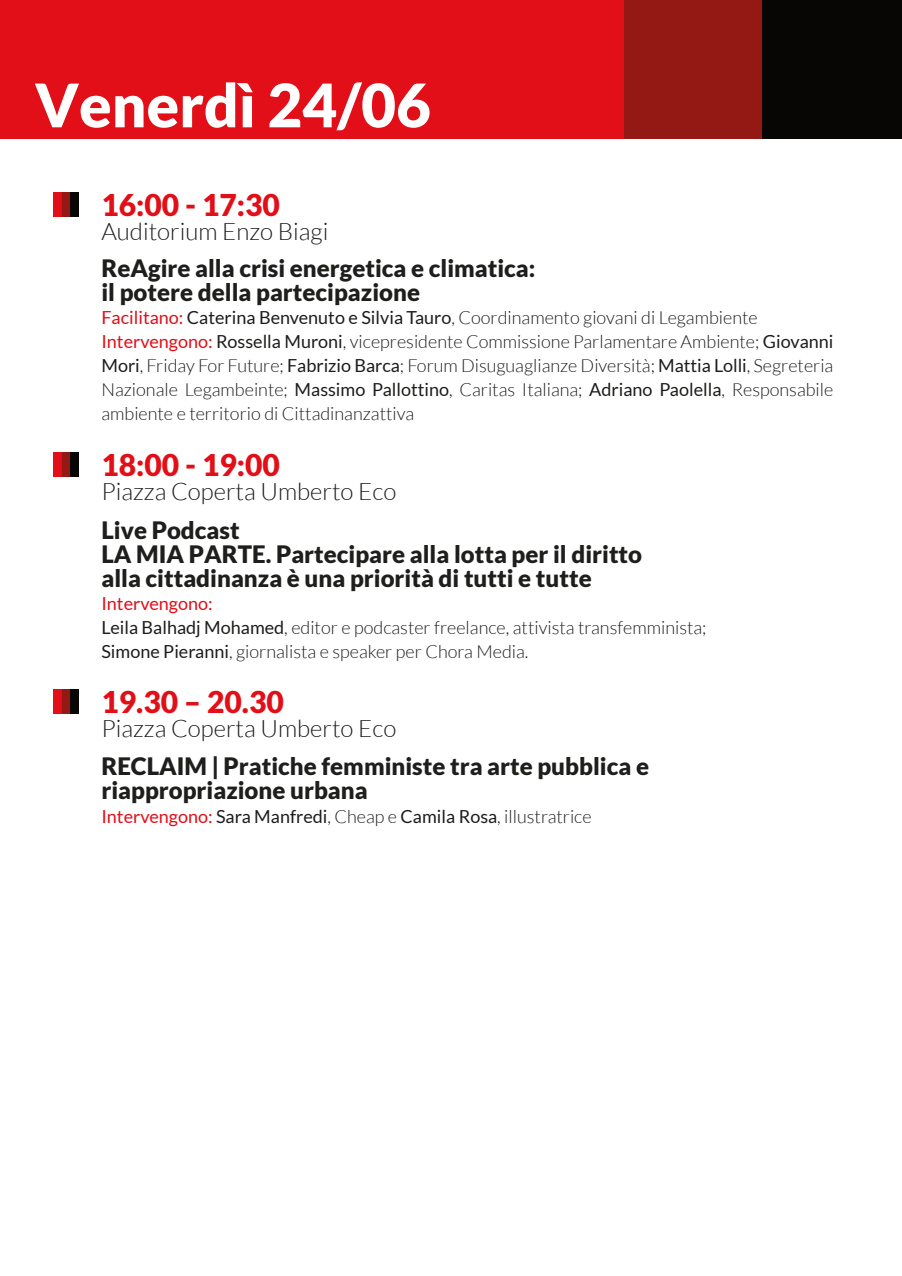
<style>
.page{position:relative;width:902px;height:1276px;background:#fff}
.page>*{position:absolute;margin:0;border:0;box-sizing:border-box;transform-origin:0 0}
.t1{font:900 60px "Lato";color:#fff}
.t2{font:900 30px "Lato";color:#e20e18}
.t3{font:900 24px/24px "Lato";color:#1e1e1c}
.t4{font:300 24px "Lato";color:#1d1d1b}
.t5{font:300 18px/24px "Lato";color:#1d1d1b}
.t6{font:18px "Lato";color:#1d1d1b}
.s1{font-weight:400;color:#e20e18}
.s2{font-weight:400}
.s3{color:#e20e18}
.s4{font-weight:300}
</style>
<div class="page">
<div style="left:0;top:0;width:901px;height:139px;background:#e20e18"></div>
<div style="left:62px;top:192px;width:8px;height:25px;background:#941914"></div>
<div style="left:53px;top:192px;width:9px;height:25px;background:#e20e18"></div>
<div style="left:70px;top:192px;width:9px;height:25px;background:#070605"></div>
<div style="left:62px;top:452px;width:8px;height:25px;background:#941914"></div>
<div style="left:53px;top:452px;width:9px;height:25px;background:#e20e18"></div>
<div style="left:70px;top:452px;width:9px;height:25px;background:#070605"></div>
<div style="left:62px;top:689px;width:8px;height:24px;background:#941914"></div>
<div style="left:53px;top:689px;width:9px;height:24px;background:#e20e18"></div>
<div style="left:70px;top:689px;width:9px;height:24px;background:#070605"></div>
<div style="left:623px;top:0;width:139px;height:139px;background:#941914"></div>
<div style="left:762px;top:0;width:139px;height:139px;background:#070605"></div>
<h1 class="t1" style="left:35px;top:70px;width:397px">Venerdì 24/06</h1>
<h2 class="t2" style="left:101px;top:187px;width:180px">16:00 - 17:30</h2>
<h3 class="t4" style="left:101px;top:219px;width:228px">Auditorium Enzo Biagi</h3>
<h3 class="t3" style="left:101px;top:255px;width:435px">ReAgire alla crisi energetica e climatica: il potere della partecipazione</h3>
<p class="t5" style="left:101px;top:305px;width:733px"><span class="s1">Facilitano:</span> <span class="s2">Caterina Benvenuto e Silvia Tauro</span>, Coordinamento giovani di Legambiente <span class="s1">Intervengono:</span> <span class="s2">Rossella Muroni</span>, vicepresidente Commissione Parlamentare Ambiente; <span class="s2">Giovanni Mori</span>, Friday For Future; <span class="s2">Fabrizio Barca</span>; Forum Disuguaglianze Diversità; <span class="s2">Mattia Lolli</span>, Segreteria Nazionale Legambeinte; <span class="s2">Massimo Pallottino</span>, Caritas Italiana; <span class="s2">Adriano Paolella</span>, Responsabile ambiente e territorio di Cittadinanzattiva</p>
<h2 class="t2" style="left:101px;top:447px;width:180px">18:00 - 19:00</h2>
<h3 class="t4" style="left:101px;top:478px;width:296px">Piazza Coperta Umberto Eco</h3>
<h3 class="t3" style="left:101px;top:517px;width:542px">Live Podcast<br>LA MIA PARTE. Partecipare alla lotta per il diritto alla cittadinanza è una priorità di tutti e tutte</h3>
<p class="t5" style="left:101px;top:591px;width:606px"><span class="s1">Intervengono:<br></span><span class="s2">Leila Balhadj Mohamed</span>, editor e podcaster freelance, attivista transfemminista;<br><span class="s2">Simone Pieranni</span>, giornalista e speaker per Chora Media.</p>
<h2 class="t2" style="left:101px;top:684px;width:184px">19.30 – 20.30</h2>
<h3 class="t4" style="left:101px;top:715px;width:296px">Piazza Coperta Umberto Eco</h3>
<h3 class="t3" style="left:101px;top:754px;width:549px">RECLAIM | Pratiche femministe tra arte pubblica e riappropriazione urbana</h3>
<p class="t6" style="left:101px;top:806px;width:491px"><span class="s3">Intervengono:</span> Sara Manfredi<span class="s4">, Cheap e</span> Camila Rosa<span class="s4">, illustratrice</span></p>
</div>
